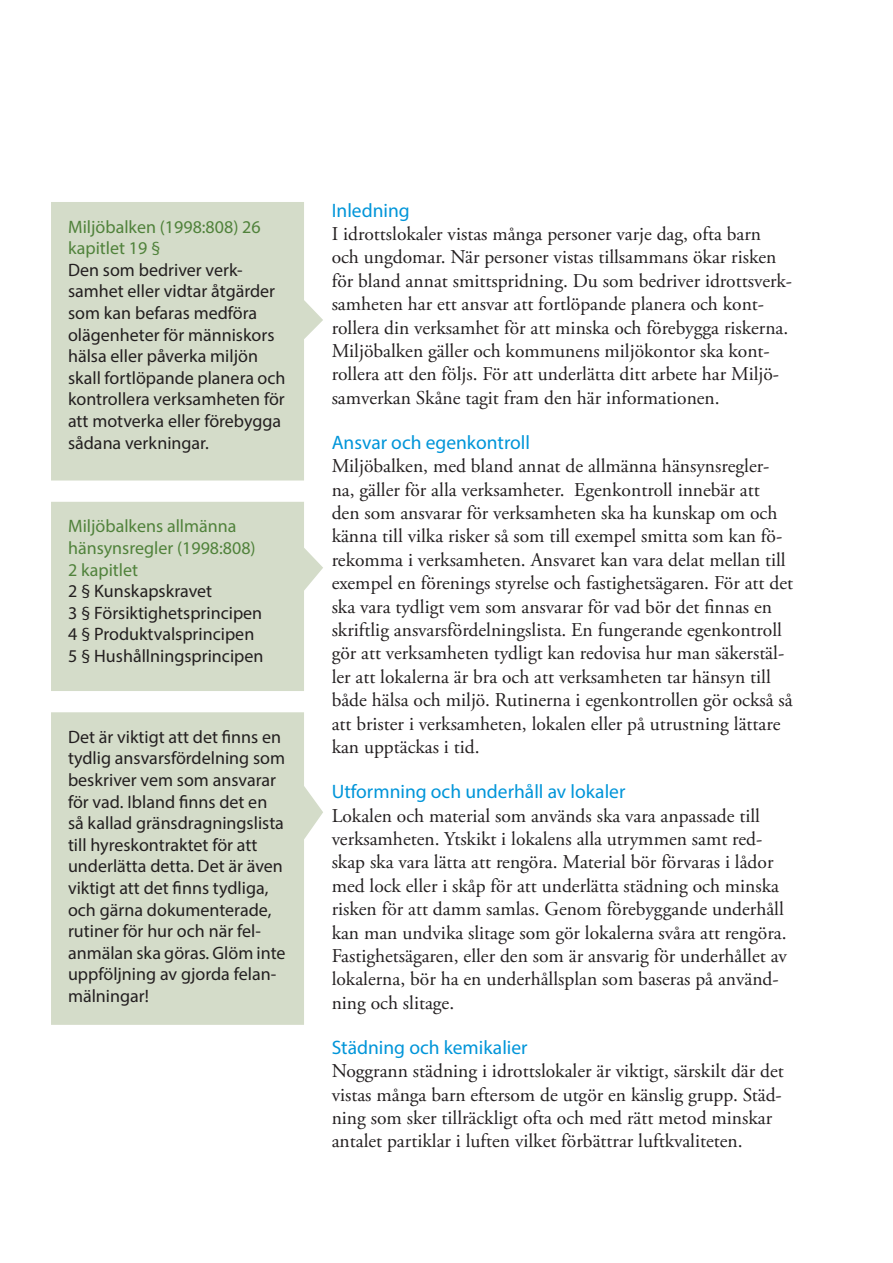
<style>
.page{position:relative;width:893px;height:1263px;background:#fff}
.page>*{position:absolute;margin:0;border:0;box-sizing:border-box;transform-origin:0 0}
.t1{font:19.5px/23.4px "Adobe Garamond Pro";color:#231f20}
.t2{font:19.5px "Myriad Pro";color:#0095d9}
.t3{font:18px/21.6px "Myriad Pro";color:#231f20}
.t4{font:18px/21.6px "Myriad Pro";color:#50823b}
</style>
<div class="page">
<div style="left:51px;top:202px;width:272px;height:278px;background:#d4dcc9"></div>
<div style="left:51px;top:712px;width:272px;height:313px;background:#d4dcc9"></div>
<div style="left:51px;top:502px;width:272px;height:189px;background:#d4dcc9"></div>
<p class="t4" style="left:68px;top:215px;width:194px">Miljöbalken (1998:808) 26 kapitlet 19 §</p>
<p class="t3" style="left:68px;top:259px;width:219px">Den som bedriver verk&shy;samhet eller vidtar åtgärder som kan befaras medföra olägenheter för människors hälsa eller påverka miljön skall fortlöpande planera och kontrollera verksamheten för att motverka eller förebygga sådana verkningar.</p>
<p class="t4" style="left:68px;top:515px;width:189px">Miljöbalkens allmänna hänsynsregler (1998:808)<br>2 kapitlet</p>
<p class="t3" style="left:68px;top:580px;width:146px">2 § Kunskapskravet</p>
<p class="t3" style="left:68px;top:602px;width:196px">3 § Försiktighetsprincipen</p>
<p class="t3" style="left:68px;top:623px;width:188px">4 § Produktvalsprincipen</p>
<p class="t3" style="left:68px;top:645px;width:197px">5 § Hushållningsprincipen</p>
<p class="t3" style="left:68px;top:726px;width:219px">Det är viktigt att det finns en tydlig ansvarsfördelning som beskriver vem som ansvarar för vad. Ibland finns det en så kallad gränsdragningslista till hyreskontraktet för att underlätta detta. Det är även viktigt att det finns tydliga, och gärna dokumenterade, rutiner för hur och när fel&shy;anmälan ska göras. Glöm inte uppföljning av gjorda felan&shy;mälningar!</p>
<p class="t2" style="left:332px;top:198px;width:80px">Inledning</p>
<p class="t1" style="left:332px;top:223px;width:462px">I idrottslokaler vistas många personer varje dag, ofta barn och ungdomar. När personer vistas tillsammans ökar risken för bland annat smittspridning. Du som bedriver idrottsverk&shy;samheten har ett ansvar att fortlöpande planera och kont&shy;rollera din verksamhet för att minska och förebygga riskerna.<br>Miljöbalken gäller och kommunens miljökontor ska kont&shy;rollera att den följs. För att underlätta ditt arbete har Miljö&shy;samverkan Skåne tagit fram den här informationen.</p>
<p class="t2" style="left:332px;top:430px;width:200px">Ansvar och egenkontroll</p>
<p class="t1" style="left:332px;top:455px;width:463px">Miljöbalken, med bland annat de allmänna hänsynsregler&shy;na, gäller för alla verksamheter. Egenkontroll innebär att<br>den som ansvarar för verksamheten ska ha kunskap om och känna till vilka risker så som till exempel smitta som kan fö&shy;rekomma i verksamheten. Ansvaret kan vara delat mellan till exempel en förenings styrelse och fastighetsägaren. För att det ska vara tydligt vem som ansvarar för vad bör det finnas en skriftlig ansvarsfördelningslista. En fungerande egenkontroll gör att verksamheten tydligt kan redovisa hur man säkerstäl&shy;ler att lokalerna är bra och att verksamheten tar hänsyn till både hälsa och miljö. Rutinerna i egenkontrollen gör också så att brister i verksamheten, lokalen eller på utrustning lättare kan upptäckas i tid.</p>
<p class="t2" style="left:332px;top:779px;width:295px">Utformning och underhåll av lokaler</p>
<p class="t1" style="left:332px;top:804px;width:457px">Lokalen och material som används ska vara anpassade till verksamheten. Ytskikt i lokalens alla utrymmen samt red&shy;skap ska vara lätta att rengöra. Material bör förvaras i lådor med lock eller i skåp för att underlätta städning och minska risken för att damm samlas. Genom förebyggande underhåll kan man undvika slitage som gör lokalerna svåra att rengöra.<br>Fastighetsägaren, eller den som är ansvarig för underhållet av lokalerna, bör ha en underhållsplan som baseras på använd&shy;ning och slitage.</p>
<p class="t2" style="left:332px;top:1035px;width:197px">Städning och kemikalier</p>
<p class="t1" style="left:332px;top:1060px;width:454px">Noggrann städning i idrottslokaler är viktigt, särskilt där det vistas många barn eftersom de utgör en känslig grupp. Städ&shy;ning som sker tillräckligt ofta och med rätt metod minskar antalet partiklar i luften vilket förbättrar luftkvaliteten.</p>
</div>
